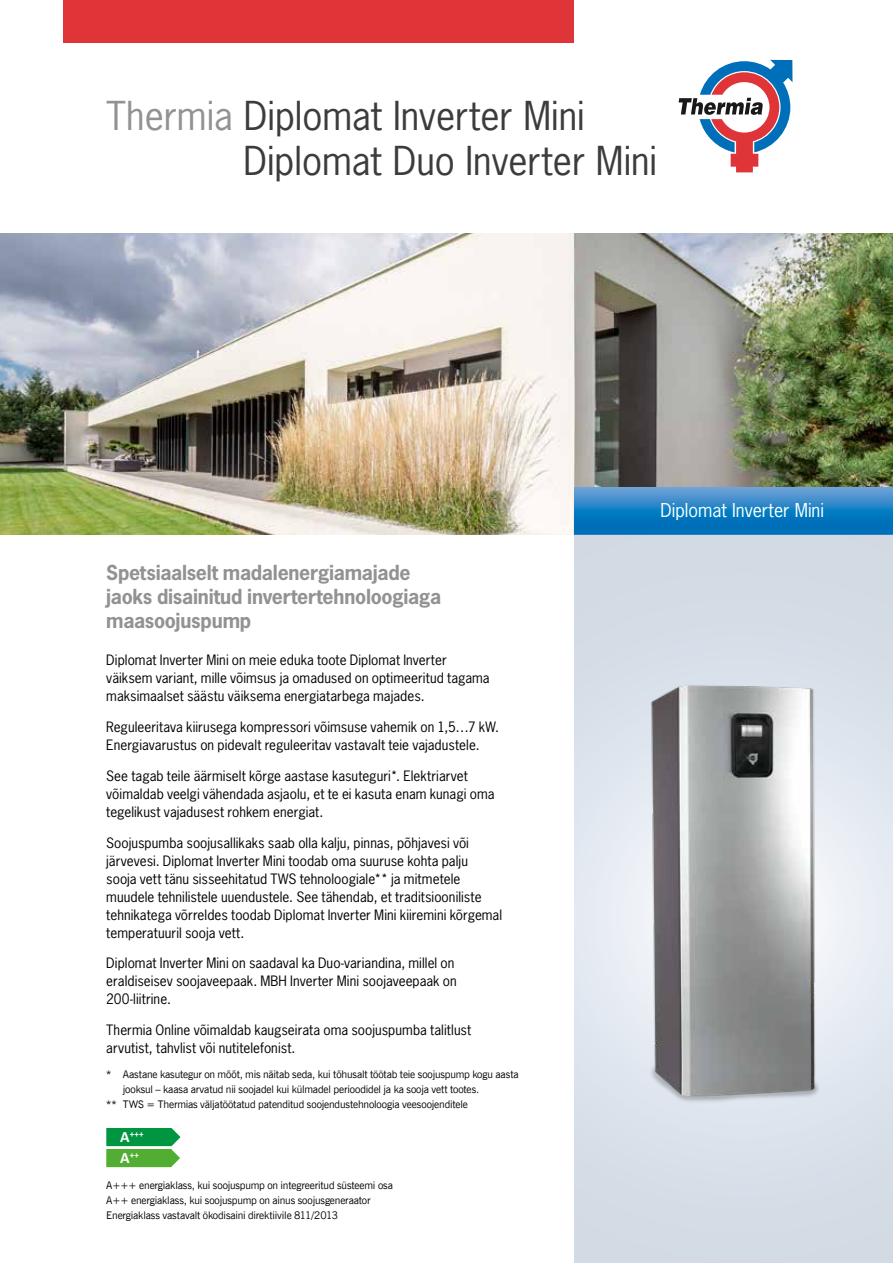
<style>
.page{position:relative;width:893px;height:1263px;background:#fff}
.page>*{position:absolute;margin:0;border:0;box-sizing:border-box;transform-origin:0 0}
.t1{font:37.5px/44.8px "News Gothic Std";color:#3c3c3b}
.t2{font:700 19.5px/24px "News Gothic Std";letter-spacing:-.015em;color:#929292}
.t3{font:18px "News Gothic Std";color:#fff}
.t4{font:13.5px/18px "News Gothic Std";letter-spacing:.005em;color:#000}
.t5{font:10.5px/15px "News Goth EU";letter-spacing:-.015em;color:#000}
.t6{font:700 9.15px "Calibri";color:#fff}
.s1{color:#929292}
.s2{font-size:15.75px}
</style>
<div class="page">
<div style="left:64px;top:0;width:510px;height:43px;background:#df3539"></div>
<svg style="left:679px;top:60px;width:113px;height:112px"></svg>
<img style="left:0;top:233px;width:893px;height:301px">
<img style="left:574px;top:534px;width:319px;height:729px">
<svg style="left:574px;top:487px;width:319px;height:47px;background:#2182c4"></svg>
<img style="left:594px;top:632px;width:279px;height:503px">
<svg style="left:106px;top:1128px;width:75px;height:39px;background:#46ae55"></svg>
<h1 class="t1" style="left:244px;top:93px;width:415px;text-indent:-137px"><span class="s1">Thermia</span> Diplomat Inverter Mini<br>Diplomat Duo Inverter Mini</h1>
<h2 class="t2" style="left:106px;top:561px;width:336px">Spetsiaalselt madalenergiamajade jaoks disainitud invertertehnoloogiaga maasoojuspump</h2>
<p class="t4" style="left:106px;top:651px;width:385px">Diplomat Inverter Mini on meie eduka toote Diplomat Inverter väiksem variant, mille võimsus ja omadused on optimeeritud tagama maksimaalset säästu väiksema energiatarbega majades.</p>
<p class="t4" style="left:106px;top:718px;width:394px">Reguleeritava kiirusega kompressori võimsuse vahemik on 1,5…7 kW.<br>Energiavarustus on pidevalt reguleeritav vastavalt teie vajadustele.</p>
<p class="t4" style="left:106px;top:767px;width:390px">See tagab teile äärmiselt kõrge aastase kasuteguri*. Elektriarvet võimaldab veelgi vähendada asjaolu, et te ei kasuta enam kunagi oma tegelikust vajadusest rohkem energiat.</p>
<p class="t4" style="left:106px;top:833px;width:397px">Soojuspumba soojusallikaks saab olla kalju, pinnas, põhjavesi või järvevesi. Diplomat Inverter Mini toodab oma suuruse kohta palju<br>sooja vett tänu sisseehitatud TWS tehnoloogiale** ja mitmetele muudele tehnilistele uuendustele. See tähendab, et traditsiooniliste tehnikatega võrreldes toodab Diplomat Inverter Mini kiiremini kõrgemal temperatuuril sooja vett.</p>
<p class="t4" style="left:106px;top:954px;width:352px">Diplomat Inverter Mini on saadaval ka Duo-variandina, millel on eraldiseisev soojaveepaak. MBH Inverter Mini soojaveepaak on<br>200-liitrine.</p>
<p class="t4" style="left:106px;top:1021px;width:367px">Thermia Online võimaldab kaugseirata oma soojuspumba talitlust arvutist, tahvlist või nutitelefonist.</p>
<p class="t5" style="left:106px;top:1067px;width:414px">* Aastane kasutegur on mõõt, mis näitab seda, kui tõhusalt töötab teie soojuspump kogu aasta</p>
<p class="t5" style="left:123px;top:1082px;width:358px">jooksul – kaasa arvatud nii soojadel kui külmadel perioodidel ja ka sooja vett tootes.</p>
<p class="t5" style="left:106px;top:1097px;width:363px">** TWS = Thermias väljatöötatud patenditud soojendustehnoloogia veesoojenditele</p>
<p class="t6" style="left:120px;top:1127px;width:25px"><span class="s2">A</span>+++</p>
<p class="t6" style="left:120px;top:1148px;width:20px"><span class="s2">A</span>++</p>
<p class="t5" style="left:106px;top:1178px;width:288px">A+++ energiaklass, kui soojuspump on integreeritud süsteemi osa<br>A++ energiaklass, kui soojuspump on ainus soojusgeneraator<br>Energiaklass vastavalt ökodisaini direktiivile 811/2013</p>
<h3 class="t3" style="left:660px;top:498px;width:165px">Diplomat Inverter Mini</h3>
</div>
